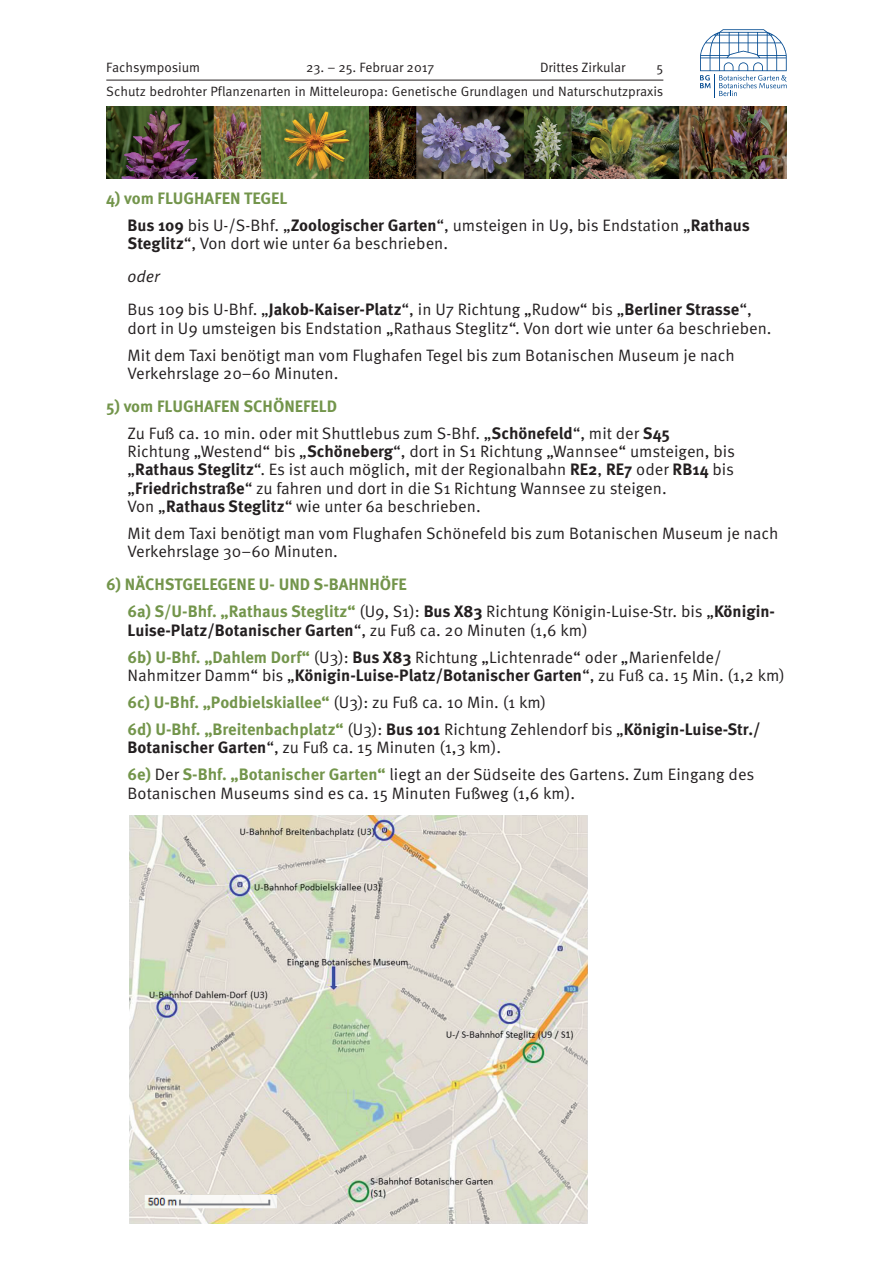
<style>
.page{position:relative;width:893px;height:1263px;background:#fff}
.page>*{position:absolute;margin:0;border:0;box-sizing:border-box;transform-origin:0 0}
.t1{font:16.5px/18.1px "Meta Pro Norm";color:#231f20}
.t2{font:700 16.5px/27.2px "Meta Pro";color:#73954b}
.t3{font:700 16.5px "Meta Pro";color:#231f20}
.t4{font:16.5px "Meta Pro Norm Ita";color:#231f20}
.t5{font:13.5px/23.9px "Meta Pro Norm";color:#231f20;text-align:right}
.s1{font-family:"Meta Pro";font-weight:700}
.s2{font-family:"Meta Pro";font-weight:700;color:#73954b}
.s3{font-family:"Meta Pro Norm";font-weight:400}
.s4{font-family:"Meta Pro Norm";font-weight:400;color:#231f20}
.s5{color:#231f20}
</style>
<div class="page">
<hr style="left:106px;top:80px;width:557px;height:1px;background:#231f20">
<svg style="left:700px;top:29px;width:87px;height:68px"></svg>
<img style="left:106px;top:107px;width:681px;height:71px">
<img style="left:130px;top:815px;width:458px;height:408px">
<p class="t5" style="left:106px;top:55px;width:95px">Fachsymposium</p>
<p class="t5" style="left:306px;top:55px;width:130px">23. – 25. Februar 2017</p>
<p class="t5" style="left:540px;top:55px;width:87px">Drittes Zirkular</p>
<p class="t5" style="left:106px;top:55px;width:559px">5<br>Schutz bedrohter Pflanzenarten in Mitteleuropa: Genetische Grundlagen und Naturschutzpraxis</p>
<p class="t2" style="left:106px;top:183px;width:183px">4) vom FLUGHAFEN TEGEL</p>
<p class="t1" style="left:128px;top:215px;width:624px"><span class="s1">Bus 109</span> bis U-/S-Bhf. „<span class="s1">Zoologischer Garten</span>“, umsteigen in U9, bis Endstation „<span class="s1">Rathaus<br>Steglitz</span>“, Von dort wie unter 6a beschrieben.</p>
<p class="t4" style="left:128px;top:264px;width:34px">oder</p>
<p class="t1" style="left:128px;top:300px;width:645px">Bus 109 bis U-Bhf. „<span class="s1">Jakob-Kaiser-Platz</span>“, in U7 Richtung „Rudow“ bis „<span class="s1">Berliner Strasse</span>“, dort in U9 umsteigen bis Endstation „Rathaus Steglitz“. Von dort wie unter 6a beschrieben.</p>
<p class="t1" style="left:128px;top:345px;width:609px">Mit dem Taxi benötigt man vom Flughafen Tegel bis zum Botanischen Museum je nach<br>Verkehrslage 20–60 Minuten.</p>
<p class="t2" style="left:106px;top:392px;width:232px">5) vom FLUGHAFEN SCHÖNEFELD</p>
<p class="t1" style="left:128px;top:423px;width:609px">Zu Fuß ca. 10 min. oder mit Shuttlebus zum S-Bhf. „<span class="s1">Schönefeld</span>“, mit der <span class="s1">S45<br></span>Richtung „Westend“ bis „<span class="s1">Schöneberg</span>“, dort in S1 Richtung „Wannsee“ umsteigen, bis „<span class="s1">Rathaus Steglitz</span>“. Es ist auch möglich, mit der Regionalbahn <span class="s1">RE2</span>, <span class="s1">RE7</span> oder <span class="s1">RB14</span> bis „<span class="s1">Friedrichstraße</span>“ zu fahren und dort in die S1 Richtung Wannsee zu steigen.<br>Von „<span class="s1">Rathaus Steglitz</span>“ wie unter 6a beschrieben.</p>
<p class="t1" style="left:128px;top:523px;width:653px">Mit dem Taxi benötigt man vom Flughafen Schönefeld bis zum Botanischen Museum je nach<br>Verkehrslage 30–60 Minuten.</p>
<p class="t2" style="left:106px;top:570px;width:302px">6) NÄCHSTGELEGENE U- UND S-BAHNHÖFE</p>
<p class="t1" style="left:128px;top:601px;width:649px"><span class="s2">6a) S/U-Bhf. „Rathaus Steglitz“</span> (U9, S1): <span class="s1">Bus X83</span> Richtung Königin-Luise-Str. bis „<span class="s1">Königin-</span></p>
<p class="t3" style="left:128px;top:617px;width:462px">Luise-Platz/Botanischer Garten<span class="s3">“, zu Fuß ca. 20 Minuten (1,6 km)</span></p>
<p class="t1" style="left:128px;top:647px;width:659px"><span class="s2">6b) U-Bhf. „Dahlem Dorf“</span> (U3): <span class="s1">Bus X83</span> Richtung „Lichtenrade“ oder „Marienfelde/<br>Nahmitzer Damm“ bis „<span class="s1">Königin-Luise-Platz/Botanischer Garten</span>“, zu Fuß ca. 15 Min. (1,2 km)</p>
<p class="t2" style="left:128px;top:688px;width:634px">6c) U-Bhf. „Podbielskiallee“ <span class="s4">(U3): zu Fuß ca. 10 Min. (1 km)<br></span>6d) U-Bhf. „Breitenbachplatz“ <span class="s4">(U3):</span> <span class="s5">Bus 101</span> <span class="s4">Richtung Zehlendorf bis „</span><span class="s5">Königin-Luise-Str./</span></p>
<p class="t1" style="left:128px;top:733px;width:628px;line-height:27.2px"><span class="s1">Botanischer Garten</span>“, zu Fuß ca. 15 Minuten (1,3 km).<br><span class="s2">6e)</span> Der <span class="s2">S-Bhf. „Botanischer Garten“</span> liegt an der Südseite des Gartens. Zum Eingang des</p>
<p class="t1" style="left:128px;top:783px;width:449px">Botanischen Museums sind es ca. 15 Minuten Fußweg (1,6 km).</p>
</div>
